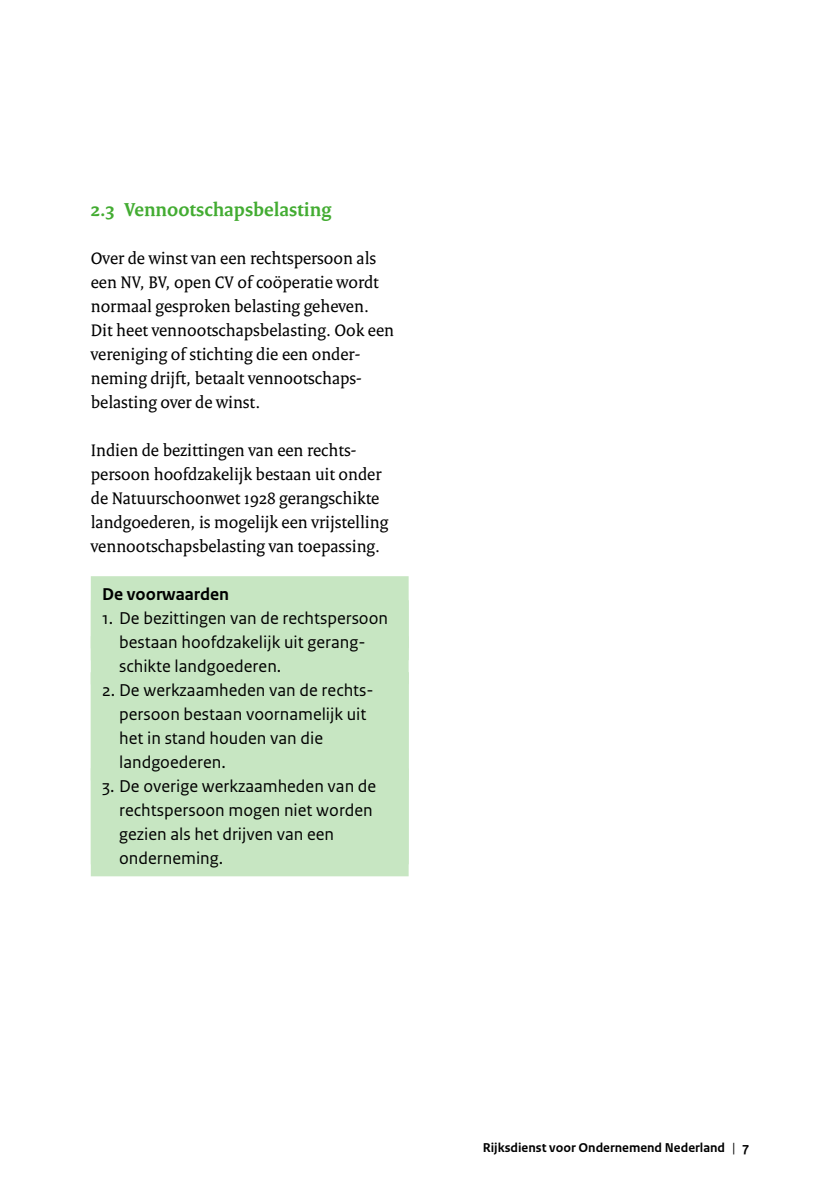
<style>
.page{position:relative;width:840px;height:1191px;background:#fff}
.page>*{position:absolute;margin:0;border:0;box-sizing:border-box;transform-origin:0 0}
.t1{font:700 20px "Rijksoverheid Serif";color:#43ac32}
.t2{font:18px/24px "Rijksoverheid Serif";color:#000}
.t3{font:18px/24px "Rijksoverheid Sans Text";color:#000}
.t4{font:700 18px "Rijksoverheid Sans Text";color:#000}
.t5{font:700 13.6px "Rijksoverheid Sans Text";color:#000}
.s1{font-weight:400;font-size:14px}
.s2{font-size:14px}
</style>
<div class="page">
<div style="left:91px;top:576px;width:317px;height:72px;background:#c7e6c2"></div>
<div style="left:91px;top:636px;width:317px;height:48px;background:#c7e6c2"></div>
<div style="left:91px;top:672px;width:317px;height:108px;background:#c7e6c2"></div>
<div style="left:91px;top:768px;width:317px;height:108px;background:#c7e6c2"></div>
<p class="t1" style="left:91px;top:197px;width:242px">2.3 Vennootschapsbelasting</p>
<p class="t2" style="left:91px;top:246px;width:304px">Over de winst van een rechtspersoon als een NV, BV, open CV of coöperatie wordt normaal gesproken belasting geheven.<br>Dit heet vennootschapsbelasting. Ook een vereniging of stichting die een onder&shy;neming drijft, betaalt vennootschaps&shy;belasting over de winst.</p>
<p class="t2" style="left:91px;top:438px;width:299px">Indien de bezittingen van een rechts&shy;persoon hoofdzakelijk bestaan uit onder de Natuurschoonwet 1928 gerangschikte landgoederen, is mogelijk een vrijstelling vennootschapsbelasting van toepassing.</p>
<p class="t4" style="left:102px;top:584px;width:128px">De voorwaarden</p>
<p class="t3" style="left:119px;top:606px;width:270px;text-indent:-17px">1. De bezittingen van de rechtspersoon bestaan hoofdzakelijk uit gerang&shy;schikte landgoederen.</p>
<p class="t3" style="left:119px;top:678px;width:256px;text-indent:-17px">2. De werkzaamheden van de rechts&shy;persoon bestaan voornamelijk uit het in stand houden van die landgoederen.</p>
<p class="t3" style="left:119px;top:774px;width:258px;text-indent:-17px">3. De overige werkzaamheden van de rechtspersoon mogen niet worden gezien als het drijven van een onderneming.</p>
<p class="t5" style="left:482px;top:1140px;width:268px">Rijksdienst voor Ondernemend Nederland <span class="s1">|</span> <span class="s2">7</span></p>
</div>
